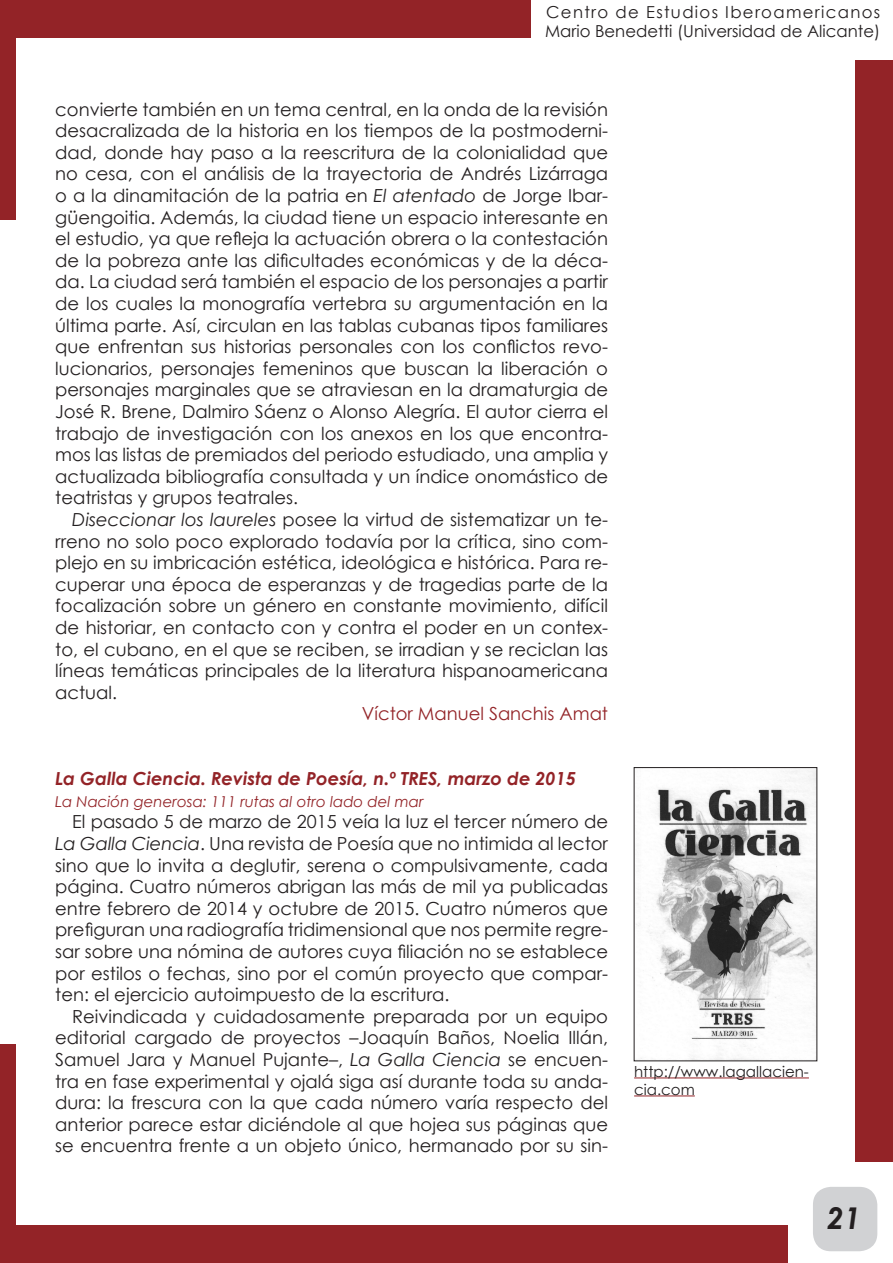
<style>
.page{position:relative;width:893px;height:1263px;background:#fff}
.page>*{position:absolute;margin:0;border:0;box-sizing:border-box;transform-origin:0 0}
.t1{font:italic 700 30px "Century Gothic";color:#231f20}
.t2{font:18px/21.6px "Century Gothic";color:#231f20;text-align:justify}
.t3{font:italic 700 18px "Century Gothic";color:#932327}
.t4{font:18px "Century Gothic";color:#932327}
.t5{font:16.5px/19.8px "Century Gothic";color:#231f20}
.t6{font:italic 15px "Century Gothic";color:#932327}
.t7{font:15px/18px "Century Gothic";color:#231f20}
.s1{font-style:italic}
</style>
<div class="page">
<div style="left:0;top:1044px;width:16px;height:219px;background:#932327"></div>
<div style="left:0;top:0;width:531px;height:37px;background:#932327"></div>
<div style="left:856px;top:60px;width:37px;height:1102px;background:#932327"></div>
<div style="left:0;top:1226px;width:788px;height:37px;background:#932327"></div>
<div style="left:0;top:0;width:16px;height:219px;background:#932327"></div>
<div style="left:813px;top:1187px;width:64px;height:64px;background:#d1d2d4;border-radius:18px"></div>
<hr style="left:634px;top:1077px;width:175px;height:1px;background:#932327">
<hr style="left:634px;top:1095px;width:61px;height:1px;background:#932327">
<img style="left:636px;top:769px;width:179px;height:290px">
<p class="t5" style="left:545px;top:2px;width:337px">Centro de Estudios Iberoamericanos<br>Mario Benedetti (Universidad de Alicante)</p>
<p class="t2" style="left:55px;top:98px;width:554px">convierte también en un tema central, en la onda de la revisión desacralizada de la historia en los tiempos de la postmoderni&shy;dad, donde hay paso a la reescritura de la colonialidad que no cesa, con el análisis de la trayectoria de Andrés Lizárraga o a la dinamitación de la patria en <span class="s1">El atentado</span> de Jorge Ibar&shy;güengoitia. Además, la ciudad tiene un espacio interesante en el estudio, ya que refleja la actuación obrera o la contestación de la pobreza ante las dificultades económicas y de la déca&shy;da. La ciudad será también el espacio de los personajes a partir de los cuales la monografía vertebra su argumentación en la última parte. Así, circulan en las tablas cubanas tipos familiares que enfrentan sus historias personales con los conflictos revo&shy;lucionarios, personajes femeninos que buscan la liberación o personajes marginales que se atraviesan en la dramaturgia de José R. Brene, Dalmiro Sáenz o Alonso Alegría. El autor cierra el trabajo de investigación con los anexos en los que encontra&shy;mos las listas de premiados del periodo estudiado, una amplia y actualizada bibliografía consultada y un índice onomástico de teatristas y grupos teatrales.</p>
<p class="t2" style="left:55px;top:508px;width:554px;text-indent:17px"><span class="s1">Diseccionar los laureles</span> posee la virtud de sistematizar un te&shy;rreno no solo poco explorado todavía por la crítica, sino com&shy;plejo en su imbricación estética, ideológica e histórica. Para re&shy;cuperar una época de esperanzas y de tragedias parte de la focalización sobre un género en constante movimiento, difícil de historiar, en contacto con y contra el poder en un contex&shy;to, el cubano, en el que se reciben, se irradian y se reciclan las líneas temáticas principales de la literatura hispanoamericana actual.</p>
<p class="t4" style="left:362px;top:701px;width:248px">Víctor Manuel Sanchis Amat</p>
<p class="t3" style="left:55px;top:765px;width:522px">La Galla Ciencia. Revista de Poesía, n.º TRES, marzo de 2015</p>
<p class="t6" style="left:55px;top:791px;width:370px">La Nación generosa: 111 rutas al otro lado del mar</p>
<p class="t2" style="left:55px;top:811px;width:554px;text-indent:17px">El pasado 5 de marzo de 2015 veía la luz el tercer número de <span class="s1">La Galla Ciencia</span>. Una revista de Poesía que no intimida al lector sino que lo invita a deglutir, serena o compulsivamente, cada página. Cuatro números abrigan las más de mil ya publicadas entre febrero de 2014 y octubre de 2015. Cuatro números que prefiguran una radiografía tridimensional que nos permite regre&shy;sar sobre una nómina de autores cuya filiación no se establece por estilos o fechas, sino por el común proyecto que compar&shy;ten: el ejercicio autoimpuesto de la escritura.</p>
<p class="t2" style="left:55px;top:1005px;width:554px;text-indent:17px">Reivindicada y cuidadosamente preparada por un equipo editorial cargado de proyectos –Joaquín Baños, Noelia Illán, Samuel Jara y Manuel Pujante–, <span class="s1">La Galla Ciencia</span> se encuen&shy;tra en fase experimental y ojalá siga así durante toda su anda&shy;dura: la frescura con la que cada número varía respecto del anterior parece estar diciéndole al que hojea sus páginas que se encuentra frente a un objeto único, hermanado por su sin-</p>
<p class="t7" style="left:634px;top:1062px;width:176px">http://www.lagallacien&shy;cia.com</p>
<h1 class="t1" style="left:827px;top:1195px;width:35px">21</h1>
</div>
